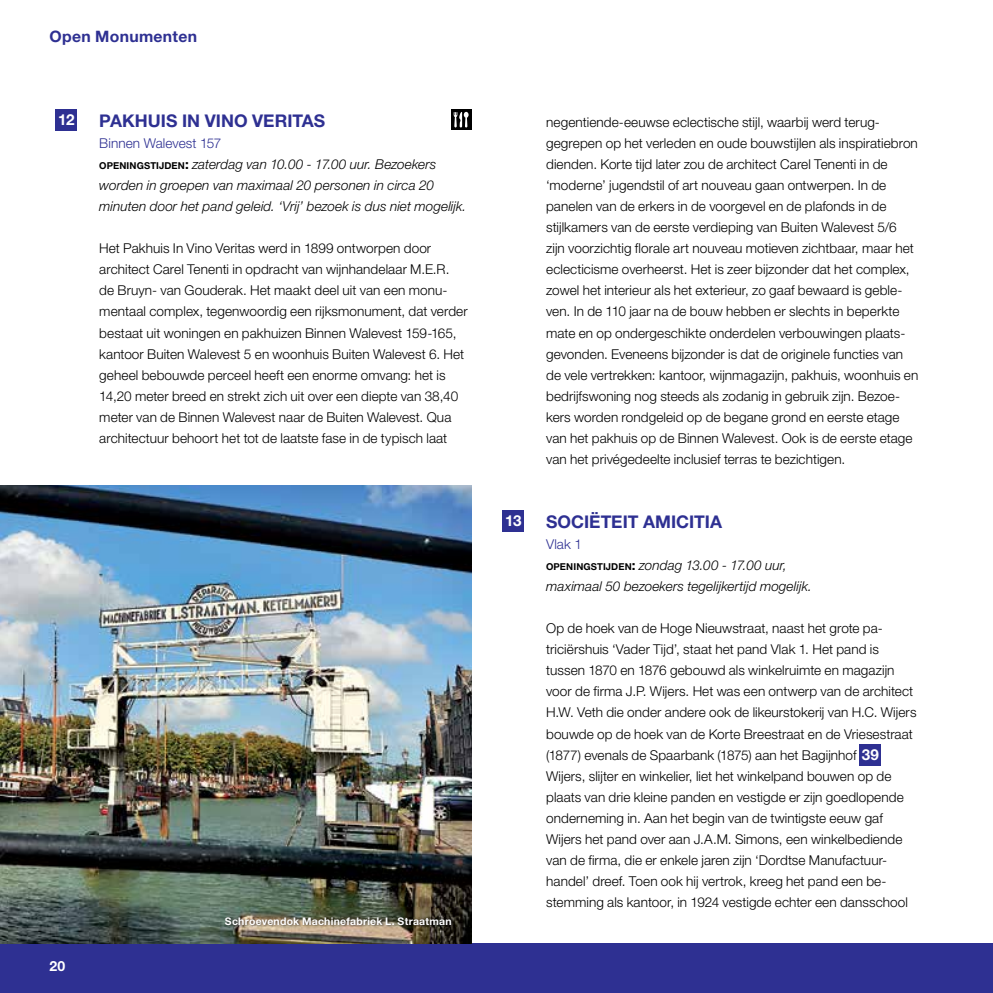
<style>
.page{position:relative;width:993px;height:993px;background:#fff}
.page>*{position:absolute;margin:0;border:0;box-sizing:border-box;transform-origin:0 0}
.t1{font:700 17.5px "Helvetica Neue LT Std";color:#2e3092}
.t2{font:700 15.75px "Helvetica Neue LT Std";letter-spacing:.02em;color:#2e3092}
.t3{font:700 15.22px "Helvetica Neue LT Std";color:#fff}
.t4{font:700 14px "Helvetica Neue LT Std";color:#fff}
.t5{font:300 13.65px/21px "Helvetica Neue LT Std";letter-spacing:.005em;color:#000}
.t6{font:italic 300 13.65px/21px "Helvetica Neue LT Std";letter-spacing:.005em;color:#000}
.t7{font:700 10.5px "Helvetica Neue LT Std";letter-spacing:.02em;color:#fff}
.s1{font-style:normal;color:#2e3092}
.s2{font-weight:700;font-style:normal;font-size:9.45px}
.s3{font-weight:700;font-style:normal}
.s4{font-weight:700;font-size:15.22px;color:#fff}
</style>
<div class="page">
<div style="left:0;top:943px;width:992px;height:49px;background:#2e3092"></div>
<div style="left:450px;top:109px;width:21px;height:21px;background:#000"></div>
<svg style="left:453px;top:112px;width:15px;height:15px"></svg>
<div style="left:56px;top:109px;width:21px;height:21px;background:#2e3092"></div>
<div style="left:859px;top:743px;width:21px;height:21px;background:#2e3092"></div>
<div style="left:502px;top:510px;width:21px;height:21px;background:#2e3092"></div>
<img style="left:0;top:485px;width:471px;height:458px">
<div style="left:224px;top:916px;width:230px;height:11px;background:#000;opacity:.75"></div>
<p class="t2" style="left:50px;top:27px;width:149px">Open Monumenten</p>
<p class="t1" style="left:99px;top:109px;width:227px">PAKHUIS IN VINO VERITAS</p>
<p class="t6" style="left:99px;top:132px;width:368px"><span class="s1">Binnen Walevest 157<br></span><span class="s2">OPENINGSTIJDEN</span><span class="s3">:</span> zaterdag van 10.00 - 17.00 uur. Bezoekers worden in groepen van maximaal 20 personen in circa 20 minuten door het pand geleid. ‘Vrij’ bezoek is dus niet mogelijk.</p>
<p class="t5" style="left:99px;top:237px;width:370px">Het Pakhuis In Vino Veritas werd in 1899 ontworpen door architect Carel Tenenti in opdracht van wijnhandelaar M.E.R. de Bruyn- van Gouderak. Het maakt deel uit van een monu&shy;mentaal complex, tegenwoordig een rijksmonument, dat verder bestaat uit woningen en pakhuizen Binnen Walevest 159-165, kantoor Buiten Walevest 5 en woonhuis Buiten Walevest 6. Het geheel bebouwde perceel heeft een enorme omvang: het is 14,20 meter breed en strekt zich uit over een diepte van 38,40 meter van de Binnen Walevest naar de Buiten Walevest. Qua architectuur behoort het tot de laatste fase in de typisch laat</p>
<p class="t3" style="left:58px;top:111px;width:18px">12</p>
<p class="t5" style="left:546px;top:111px;width:373px">negentiende-eeuwse eclectische stijl, waarbij werd terug&shy;gegrepen op het verleden en oude bouwstijlen als inspiratiebron dienden. Korte tijd later zou de architect Carel Tenenti in de ‘moderne’ jugendstil of art nouveau gaan ontwerpen. In de panelen van de erkers in de voorgevel en de plafonds in de stijlkamers van de eerste verdieping van Buiten Walevest 5/6 zijn voorzichtig florale art nouveau motieven zichtbaar, maar het eclecticisme overheerst. Het is zeer bijzonder dat het complex, zowel het interieur als het exterieur, zo gaaf bewaard is geble&shy;ven. In de 110 jaar na de bouw hebben er slechts in beperkte mate en op ondergeschikte onderdelen verbouwingen plaats&shy;gevonden. Eveneens bijzonder is dat de originele functies van de vele vertrekken: kantoor, wijnmagazijn, pakhuis, woonhuis en bedrijfswoning nog steeds als zodanig in gebruik zijn. Bezoe&shy;kers worden rondgeleid op de begane grond en eerste etage van het pakhuis op de Binnen Walevest. Ook is de eerste etage van het privégedeelte inclusief terras te bezichtigen.</p>
<p class="t4" style="left:50px;top:956px;width:17px">20</p>
<p class="t7" style="left:225px;top:913px;width:228px">Schroevendok Machinefabriek L. Straatman</p>
<p class="t3" style="left:505px;top:511px;width:18px">13</p>
<p class="t1" style="left:546px;top:510px;width:177px">SOCIËTEIT AMICITIA</p>
<p class="t6" style="left:546px;top:533px;width:267px"><span class="s1">Vlak 1<br></span><span class="s2">OPENINGSTIJDEN</span><span class="s3">:</span> zondag 13.00 - 17.00 uur, maximaal 50 bezoekers tegelijkertijd mogelijk.</p>
<p class="t5" style="left:546px;top:617px;width:372px">Op de hoek van de Hoge Nieuwstraat, naast het grote pa&shy;triciërshuis ‘Vader Tijd’, staat het pand Vlak 1. Het pand is tussen 1870 en 1876 gebouwd als winkelruimte en magazijn voor de firma J.P. Wijers. Het was een ontwerp van de architect H.W. Veth die onder andere ook de likeurstokerij van H.C. Wijers bouwde op de hoek van de Korte Breestraat en de Vriesestraat (1877) evenals de Spaarbank (1875) aan het Bagijnhof <span class="s4">39<br></span>Wijers, slijter en winkelier, liet het winkelpand bouwen op de plaats van drie kleine panden en vestigde er zijn goedlopende onderneming in. Aan het begin van de twintigste eeuw gaf Wijers het pand over aan J.A.M. Simons, een winkelbediende van de firma, die er enkele jaren zijn ‘Dordtse Manufactuur&shy;handel’ dreef. Toen ook hij vertrok, kreeg het pand een be&shy;stemming als kantoor, in 1924 vestigde echter een dansschool</p>
</div>
